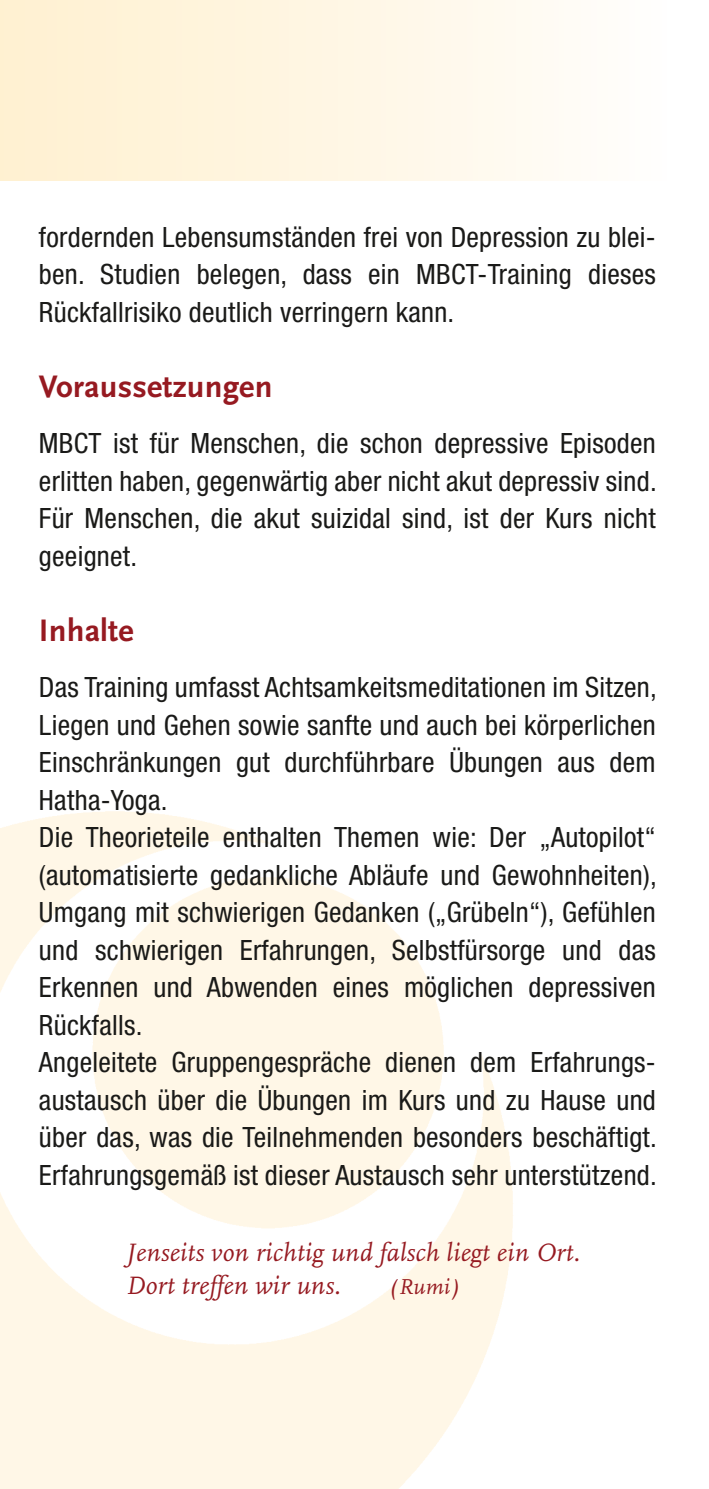
<style>
.page{position:relative;width:709px;height:1489px;background:#fff}
.page>*{position:absolute;margin:0;border:0;box-sizing:border-box;transform-origin:0 0}
.t1{font:700 32.5px "Scala Sans";letter-spacing:.005em;color:#961a21}
.t2{font:condensed 28px/37.5px "Helvetica Neue LT Std";letter-spacing:.01em;color:#1a1a18;text-align:justify}
.t3{font:italic 26.25px/32.5px "Scala";letter-spacing:.01em;color:#961a21}
.t4{font:italic 22.5px "Scala";color:#961a21}
</style>
<div class="page">
<div style="left:0;top:0;width:666px;height:181px;background:linear-gradient(to right,#fff0cf,#fffefb)"></div>
<p class="t2" style="left:39px;top:218px;width:618px">fordernden Lebensumständen frei von Depression zu blei&shy;ben. Studien belegen, dass ein MBCT-Training dieses Rückfallrisiko deutlich verringern kann.</p>
<p class="t1" style="left:39px;top:369px;width:235px">Voraussetzungen</p>
<p class="t2" style="left:39px;top:424px;width:619px">MBCT ist für Menschen, die schon depressive Episoden erlitten haben, gegenwärtig aber nicht akut depressiv sind.<br>Für Menschen, die akut suizidal sind, ist der Kurs nicht geeignet.</p>
<p class="t1" style="left:39px;top:612px;width:96px">Inhalte</p>
<p class="t2" style="left:39px;top:668px;width:619px;text-align:left">Das Training umfasst Achtsamkeitsmeditationen im Sitzen, Liegen und Gehen sowie sanfte und auch bei körperlichen Einschränkungen gut durchführbare Übungen aus dem Hatha-Yoga.<br>Die Theorieteile enthalten Themen wie: Der „Autopilot“ (automatisierte gedankliche Abläufe und Gewohnheiten), Umgang mit schwierigen Gedanken („Grübeln“), Gefühlen und schwierigen Erfahrungen, Selbstfürsorge und das Erkennen und Abwenden eines möglichen depressiven Rückfalls.<br>Angeleitete Gruppengespräche dienen dem Erfahrungs&shy;austausch über die Übungen im Kurs und zu Hause und über das, was die Teilnehmenden besonders beschäftigt.<br>Erfahrungsgemäß ist dieser Austausch sehr unterstützend.</p>
<p class="t3" style="left:126px;top:1237px;width:456px">Jenseits von richtig und falsch liegt ein Ort.<br>Dort treffen wir uns.</p>
<p class="t4" style="left:389px;top:1274px;width:72px">(Rumi)</p>
</div>
